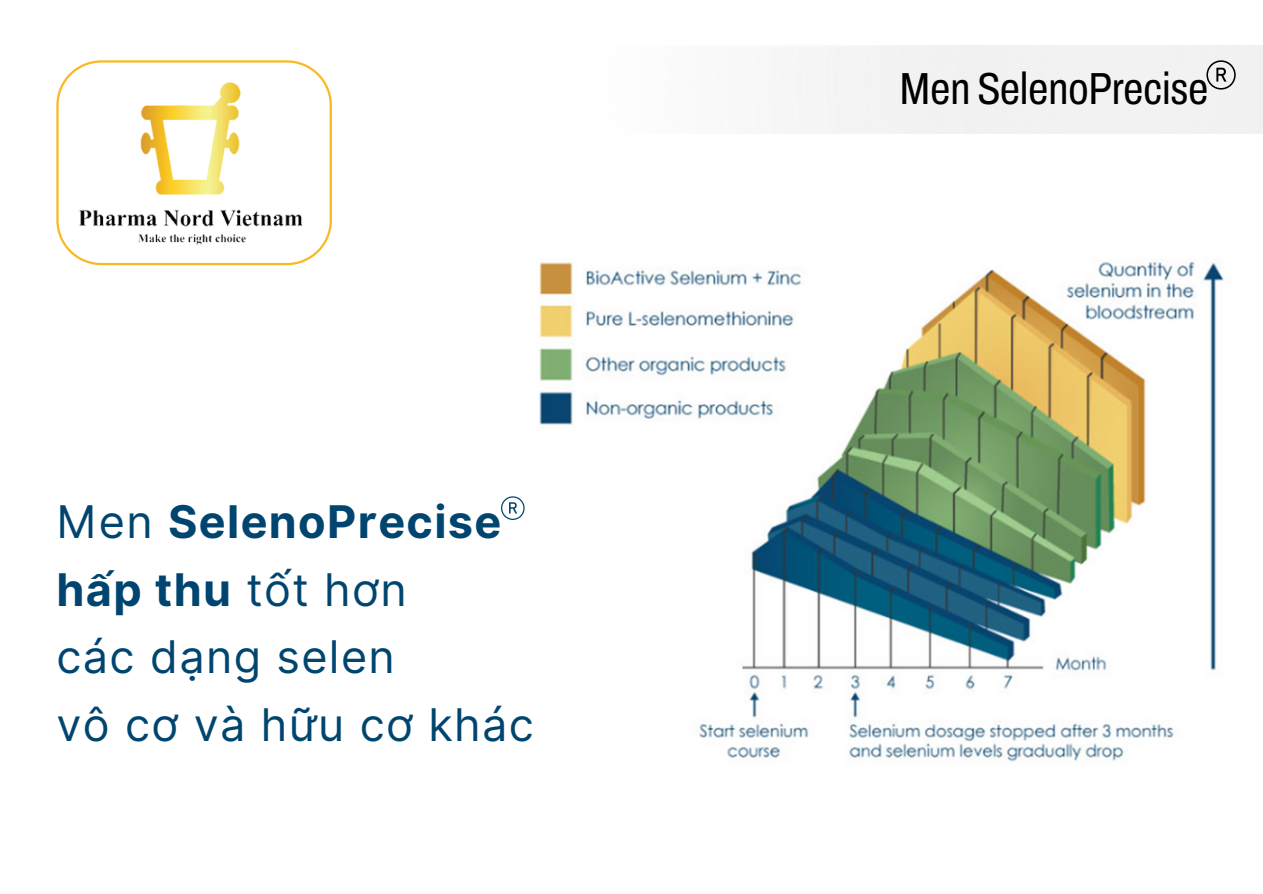
<style>
.page{position:relative;width:1263px;height:894px;background:#fff}
.page>*{position:absolute;margin:0;border:0;box-sizing:border-box;transform-origin:0 0}
.t1{font:700 45px "Inter";letter-spacing:.03em;color:#00456f}
.t2{font:45px "Inter";letter-spacing:.03em;color:#00456f}
.t3{font:45px "Archivo Condensed";color:#000}
.s1{font-weight:400}
</style>
<div class="page">
<svg style="left:56px;top:60px;width:276px;height:205px"></svg>
<img style="left:78px;top:78px;width:227px;height:167px">
<img style="left:539px;top:261px;width:685px;height:501px">
<svg style="left:1206px;top:60px;width:30px;height:30px"></svg>
<svg style="left:501px;top:496px;width:24px;height:24px"></svg>
<p class="t1" style="left:56px;top:494px;width:446px"><span class="s1">Men</span> SelenoPrecise</p>
<p class="t1" style="left:56px;top:562px;width:352px">hấp thu <span class="s1">tốt hơn</span></p>
<p class="t2" style="left:56px;top:629px;width:340px">các dạng selen</p>
<p class="t2" style="left:56px;top:697px;width:479px">vô cơ và hữu cơ khác</p>
<p class="t3" style="left:899px;top:65px;width:310px">Men SelenoPrecise</p>
</div>
